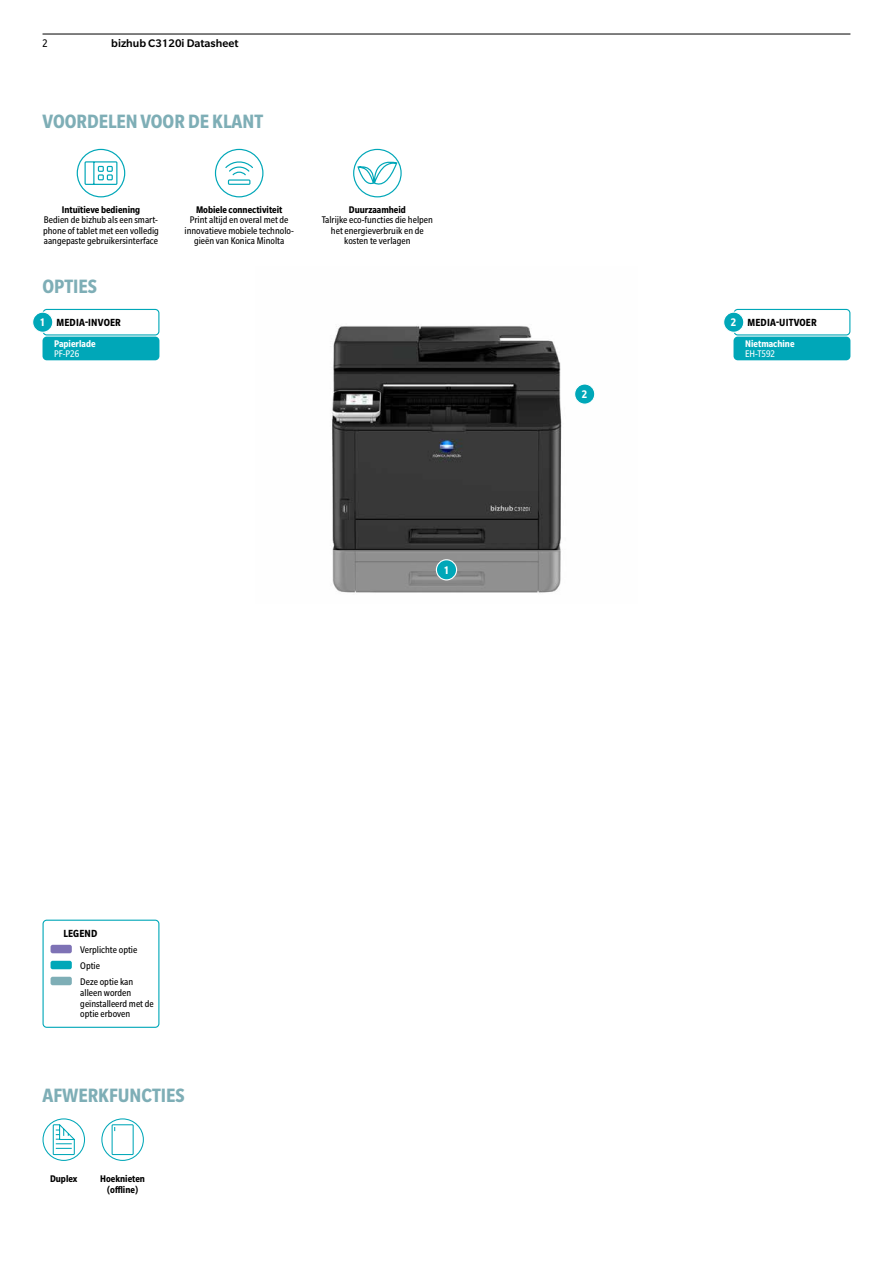
<style>
.page{position:relative;width:893px;height:1263px;background:#fff}
.page>*{position:absolute;margin:0;border:0;box-sizing:border-box;transform-origin:0 0}
.t1{font:700 condensed 21px "Slate Pro";color:#7eaeb6}
.t2{font:500 12px "Slate Pro";color:#000}
.t3{font:700 condensed 12px "Slate Pro";color:#fff}
.t4{font:condensed 12px "Slate Pro";color:#000}
.t5{font:700 condensed 11.25px "Slate Pro";letter-spacing:.015em;color:#000}
.t6{font:condensed 10.5px/10.5px "Slate Pro";color:#000}
.t7{font:700 condensed 10.5px/10.5px "Slate Pro";color:#000;text-align:center}
.t8{font:500 condensed 10.5px "Slate Pro";color:#000}
.t9{font:700 condensed 10.5px "Slate Pro";color:#fff}
.t10{font:condensed 10.5px "Slate Pro";color:#fff}
.s1{font-size:12px;color:#fff}
</style>
<div class="page">
<hr style="left:43px;top:34px;width:807px;height:1px;background:#000">
<img style="left:332px;top:549px;width:229px;height:44px">
<div style="left:43px;top:920px;width:116px;height:108px;border:1px solid #00a7b8;border-radius:4px"></div>
<div style="left:51px;top:945px;width:21px;height:8px;background:#7e72b5;border-radius:2px"></div>
<div style="left:51px;top:961px;width:21px;height:8px;background:#00a7b8;border-radius:2px"></div>
<div style="left:51px;top:977px;width:21px;height:8px;background:#7eaeb6;border-radius:2px"></div>
<div style="left:436px;top:560px;width:21px;height:20px;background:#00a7b8;border-radius:50%"></div>
<div style="left:436px;top:559px;width:21px;height:21px;border:1px solid #fff;border-radius:50%"></div>
<div style="left:733px;top:309px;width:117px;height:26px;border:1px solid #00a7b8;border-radius:4px"></div>
<div style="left:724px;top:312px;width:20px;height:20px;background:#00a7b8;border-radius:50%"></div>
<div style="left:723px;top:312px;width:21px;height:21px;border:1px solid #fff;border-radius:50%"></div>
<div style="left:733px;top:337px;width:117px;height:23px;background:#00a7b8;border-radius:4px"></div>
<div style="left:43px;top:309px;width:116px;height:26px;border:1px solid #00a7b8;border-radius:4px"></div>
<div style="left:33px;top:312px;width:20px;height:20px;background:#00a7b8;border-radius:50%"></div>
<div style="left:32px;top:312px;width:21px;height:21px;border:1px solid #fff;border-radius:50%"></div>
<div style="left:43px;top:337px;width:116px;height:23px;background:#00a7b8;border-radius:4px"></div>
<svg style="left:43px;top:1118px;width:42px;height:43px"></svg>
<svg style="left:101px;top:1118px;width:43px;height:43px"></svg>
<img style="left:332px;top:325px;width:248px;height:224px">
<div style="left:575px;top:384px;width:20px;height:20px;background:#00a7b8;border-radius:50%"></div>
<div style="left:574px;top:383px;width:21px;height:22px;border:1px solid #fff;border-radius:50%"></div>
<svg style="left:77px;top:149px;width:48px;height:48px"></svg>
<div style="left:215px;top:149px;width:48px;height:48px;border:1px solid #00a7b8;border-radius:50%"></div>
<svg style="left:225px;top:161px;width:28px;height:24px"></svg>
<svg style="left:353px;top:149px;width:49px;height:48px"></svg>
<p class="t4" style="left:43px;top:37px;width:7px">2</p>
<p class="t2" style="left:111px;top:36px;width:129px">bizhub C3120i Datasheet</p>
<h1 class="t1" style="left:43px;top:110px;width:222px">VOORDELEN VOOR DE KLANT</h1>
<p class="t7" style="left:62px;top:204px;width:80px">Intuïtieve bediening</p>
<p class="t6" style="left:43px;top:215px;width:117px;text-align:justify">Bedien de bizhub als een smart&shy;phone of tablet met een volledig aangepaste gebruikersinterface</p>
<h1 class="t1" style="left:43px;top:275px;width:56px">OPTIES</h1>
<p class="t7" style="left:196px;top:204px;width:88px">Mobiele connectiviteit</p>
<p class="t6" style="left:185px;top:215px;width:111px;text-align:center">Print altijd en overal met de innovatieve mobiele technolo&shy;gieën van Konica Minolta</p>
<p class="t7" style="left:349px;top:204px;width:59px">Duurzaamheid</p>
<p class="t6" style="left:322px;top:215px;width:113px;text-align:center">Talrijke eco-functies die helpen het energieverbruik en de kosten te verlagen</p>
<p class="t8" style="left:43px;top:311px;width:51px">Media-invoer</p>
<p class="t8" style="left:733px;top:311px;width:54px">Media-uitvoer</p>
<p class="t5" style="left:731px;top:316px;width:87px"><span class="s1">2</span> MEDIA-UITVOER</p>
<p class="t9" style="left:745px;top:338px;width:51px">Nietmachine</p>
<p class="t10" style="left:745px;top:348px;width:31px">EH-T592</p>
<p class="t5" style="left:40px;top:316px;width:82px"><span class="s1">1</span> MEDIA-INVOER</p>
<p class="t9" style="left:54px;top:338px;width:43px">Papierlade</p>
<p class="t10" style="left:54px;top:348px;width:27px">PF-P26</p>
<p class="t5" style="left:63px;top:928px;width:35px">LEGEND</p>
<p class="t6" style="left:80px;top:942px;width:59px;line-height:16px">Verplichte optie<br>Optie<br>Deze optie kan</p>
<p class="t6" style="left:80px;top:987px;width:75px">alleen worden geïnstalleerd met de optie erboven</p>
<h1 class="t1" style="left:43px;top:1084px;width:144px">AFWERKFUNCTIES</h1>
<p class="t7" style="left:50px;top:1173px;width:29px">Duplex</p>
<p class="t7" style="left:100px;top:1173px;width:46px">Hoeknieten (offline)</p>
<p class="t3" style="left:444px;top:564px;width:7px">1</p>
<p class="t3" style="left:582px;top:388px;width:7px">2</p>
</div>
